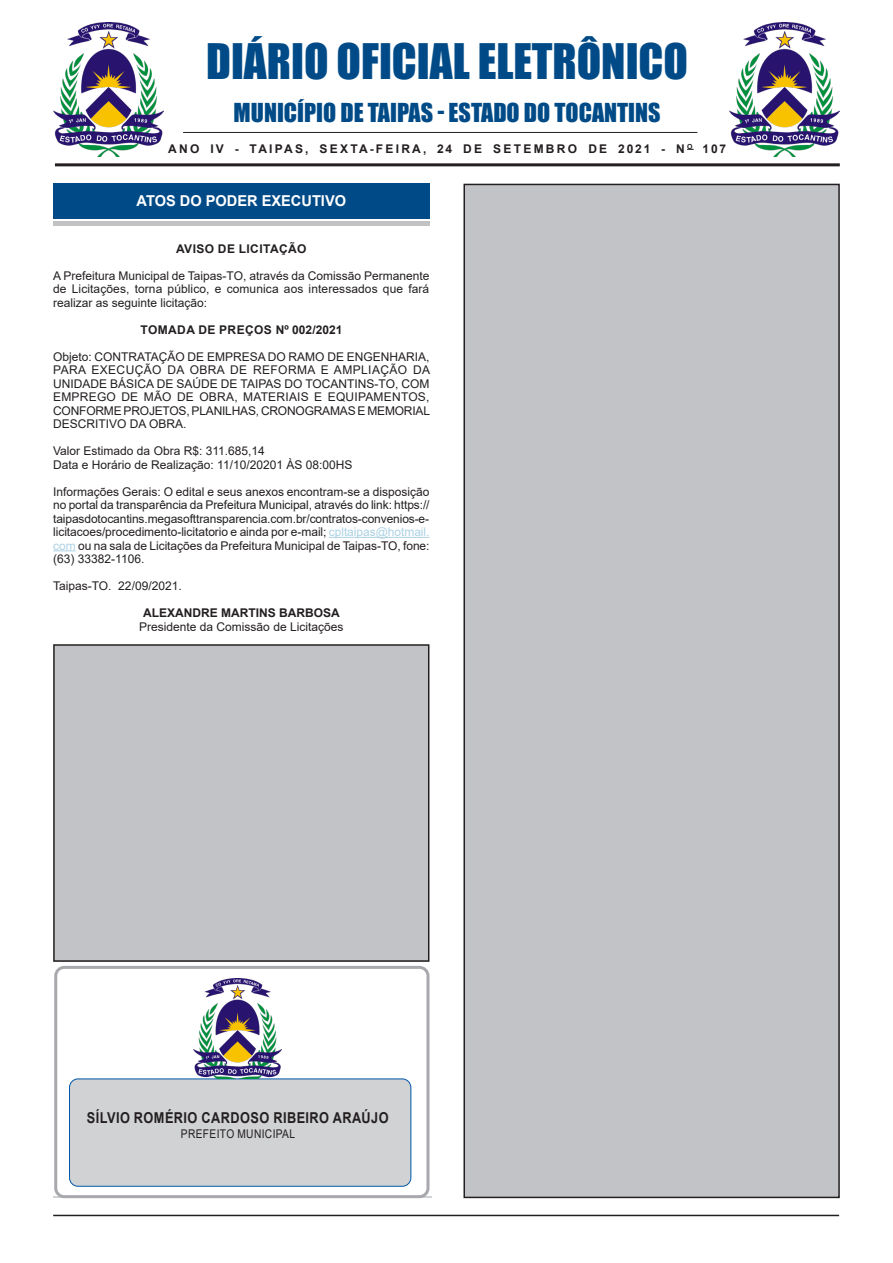
<style>
.page{position:relative;width:893px;height:1263px;background:#fff}
.page>*{position:absolute;margin:0;border:0;box-sizing:border-box;transform-origin:0 0}
.t1{font:45px "Impact";color:#004b87}
.t2{font:24px "Impact";color:#004b87}
.t3{font:700 15px "Arial";letter-spacing:.035em;color:#231f20;scale:.85 1}
.Chancela{font:700 15px "Arial";color:#fff}
.SEM_PARAGRAFO{font:12px/13.5px "Arial";color:#231f20;text-align:justify}
.TITULOS{font:700 12px "Arial";letter-spacing:.19em;color:#231f20}
.TITULOS-2{font:700 12px "Arial";letter-spacing:.035em;color:#231f20}
.CARGO{font:12px "Arial";color:#231f20}
.NOME{font:700 12px "Arial";color:#231f20}
.SEM_PARAGRAFO-2{font:12px "Arial";letter-spacing:.035em;color:#231f20;scale:.85 1}
.s1{color:#acd2e4}
</style>
<div class="page">
<hr style="left:53px;top:1215px;width:786px;height:1px;background:#231f20">
<hr style="left:55px;top:163px;width:785px;height:3px;background:#231f20">
<img style="left:53px;top:23px;width:110px;height:133px">
<hr style="left:183px;top:132px;width:514px;height:1px;background:#231f20">
<div style="left:53px;top:189px;width:376px;height:37px;background:#c1c2c4"></div>
<div style="left:53px;top:186px;width:376px;height:35px;background:#fff"></div>
<div style="left:53px;top:184px;width:376px;height:35px;background:#004b87"></div>
<hr style="left:53px;top:1197px;width:379px;height:1px;background:#d1d2d4">
<div style="left:54px;top:966px;width:375px;height:232px;border:3px solid #a8a9ad;border-radius:9px"></div>
<div style="left:70px;top:1079px;width:341px;height:107px;background:#d1d2d4;border-radius:9px"></div>
<div style="left:69px;top:1079px;width:342px;height:107px;border:1px solid #0057a8;border-radius:9px"></div>
<img style="left:194px;top:979px;width:88px;height:100px">
<img style="left:730px;top:23px;width:110px;height:133px">
<div style="left:464px;top:184px;width:375px;height:1013px;background:#c2c3c6"></div>
<div style="left:463px;top:184px;width:377px;height:1014px;border:2px solid #231f20"></div>
<hr style="left:329px;top:537px;width:100px;height:1px;background:#acd2e4">
<svg style="left:53px;top:550px;width:23px;height:1px"></svg>
<div style="left:54px;top:645px;width:375px;height:316px;background:#c2c3c6"></div>
<div style="left:53px;top:644px;width:376px;height:318px;border:2px solid #231f20"></div>
<p class="t1" style="left:206px;top:26px;width:483px">DIÁRIO OFICIAL ELETRÔNICO</p>
<p class="t2" style="left:234px;top:94px;width:428px">MUNICÍPIO DE TAIPAS - ESTADO DO TOCANTINS</p>
<p class="TITULOS" style="left:168px;top:140px;width:560px">ANO IV - TAIPAS, SEXTA-FEIRA, 24 DE SETEMBRO DE 2021 - N <sup>O</sup> 107</p>
<p class="Chancela" style="left:137px;top:190px;width:211px">ATOS DO PODER EXECUTIVO</p>
<p class="TITULOS-2" style="left:176px;top:240px;width:132px">AVISO DE LICITAÇÃO</p>
<p class="SEM_PARAGRAFO" style="left:53px;top:268px;width:378px">A Prefeitura Municipal de Taipas-TO, através da Comissão Permanente de Licitações, torna público, e comunica aos interessados que fará realizar as seguinte licitação:</p>
<p class="TITULOS-2" style="left:140px;top:321px;width:203px">TOMADA DE PREÇOS Nº 002/2021</p>
<p class="SEM_PARAGRAFO" style="left:53px;top:349px;width:378px">Objeto: CONTRATAÇÃO DE EMPRESA DO RAMO DE ENGENHARIA, PARA EXECUÇÃO DA OBRA DE REFORMA E AMPLIAÇÃO DA UNIDADE BÁSICA DE SAÚDE DE TAIPAS DO TOCANTINS-TO, COM EMPREGO DE MÃO DE OBRA, MATERIAIS E EQUIPAMENTOS, CONFORME PROJETOS, PLANILHAS, CRONOGRAMAS E MEMORIAL DESCRITIVO DA OBRA.</p>
<p class="SEM_PARAGRAFO" style="left:53px;top:444px;width:213px">Valor Estimado da Obra R$: 311.685,14</p>
<p class="SEM_PARAGRAFO" style="left:53px;top:457px;width:301px">Data e Horário de Realização: 11/10/20201 ÀS 08:00HS</p>
<p class="SEM_PARAGRAFO" style="left:53px;top:484px;width:378px">Informações Gerais: O edital e seus anexos encontram-se a disposição no portal da transparência da Prefeitura Municipal, através do link: https:// taipasdotocantins.megasofttransparencia.com.br/contratos-convenios-e&shy;licitacoes/procedimento-licitatorio e ainda por e-mail; <span class="s1">cpltaipas@hotmail. com</span> ou na sala de Licitações da Prefeitura Municipal de Taipas-TO, fone: (63) 33382-1106.</p>
<p class="SEM_PARAGRAFO" style="left:53px;top:579px;width:130px">Taipas-TO. 22/09/2021.</p>
<p class="NOME" style="left:143px;top:604px;width:198px">ALEXANDRE MARTINS BARBOSA</p>
<p class="CARGO" style="left:139px;top:618px;width:206px">Presidente da Comissão de Licitações</p>
<p class="t3" style="left:87px;top:1107px;width:357px">SÍLVIO ROMÉRIO CARDOSO RIBEIRO ARAÚJO</p>
<p class="SEM_PARAGRAFO-2" style="left:181px;top:1125px;width:136px">PREFEITO MUNICIPAL</p>
</div>
